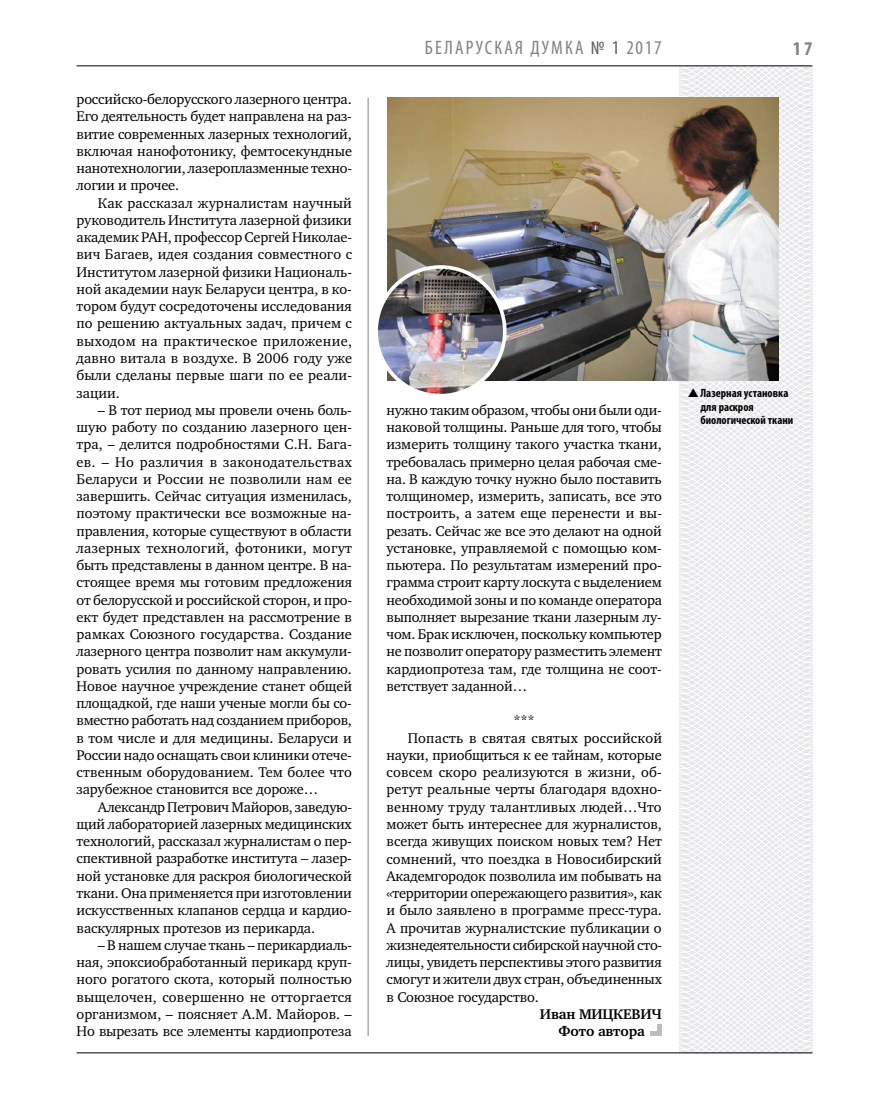
<style>
.page{position:relative;width:872px;height:1106px;background:#fff}
.page>*{position:absolute;margin:0;border:0;box-sizing:border-box;transform-origin:0 0}
.t1{font:condensed 19.5px "Myriad Pro";letter-spacing:.11em;color:#808285}
.t2{font:700 condensed 19.5px "Myriad Pro";color:#808285}
.t3{font:14.4px/17.2px "Charter C";letter-spacing:-.01em;color:#000;text-align:justify}
.t4{font:14.4px "Charter C";letter-spacing:.015em;color:#000}
.t5{font:700 14.4px/17.2px "Charter C";letter-spacing:-.01em;color:#000;text-align:center}
.t6{font:700 condensed 12px/13.5px "Myriad Pro";color:#000}
.s1{color:#58595b}
</style>
<div class="page">
<hr style="left:368px;top:98px;width:1px;height:938px;background:#808285">
<svg style="left:621px;top:65px;width:192px;height:989px"></svg>
<hr style="left:77px;top:65px;width:735px;height:1px;background:#000">
<hr style="left:77px;top:1052px;width:735px;height:1px;background:#000">
<img style="left:387px;top:97px;width:392px;height:283px">
<img style="left:376px;top:267px;width:129px;height:129px;border-radius:64px">
<div style="left:374px;top:265px;width:132px;height:132px;border:4px solid #fff;border-radius:50%"></div>
<div style="left:657px;top:1024px;width:5px;height:12px;background:#bcbdc0"></div>
<div style="left:650px;top:1031px;width:12px;height:5px;background:#bcbdc0"></div>
<svg style="left:688px;top:388px;width:23px;height:10px"></svg>
<p class="t3" style="left:77px;top:91px;width:277px">российско-белорусского лазерного центра.<br>Его деятельность будет направлена на раз&shy;витие современных лазерных технологий, включая нанофотонику, фемтосекундные нанотехнологии, лазероплазменные техно&shy;логии и прочее.</p>
<p class="t3" style="left:77px;top:194px;width:277px;text-indent:21px">Как рассказал журналистам научный руководитель Института лазерной физики академик РАН, профессор Сергей Николае&shy;вич Багаев, идея создания совместного с Институтом лазерной физики Националь&shy;ной академии наук Беларуси центра, в ко&shy;тором будут сосредоточены исследования по решению актуальных задач, причем с выходом на практическое приложение, давно витала в воздухе. В 2006 году уже были сделаны первые шаги по ее реали&shy;зации.</p>
<p class="t3" style="left:77px;top:401px;width:277px;text-indent:21px">– В тот период мы провели очень боль&shy;шую работу по созданию лазерного цен&shy;тра, – делится подробностями С.Н. Бага&shy;ев. – Но различия в законодательствах Беларуси и России не позволили нам ее завершить. Сейчас ситуация изменилась, поэтому практически все возможные на&shy;правления, которые существуют в области лазерных технологий, фотоники, могут быть представлены в данном центре. В на&shy;стоящее время мы готовим предложения от белорусской и российской сторон, и про&shy;ект будет представлен на рассмотрение в рамках Союзного государства. Создание лазерного центра позволит нам аккумули&shy;ровать усилия по данному направлению.<br>Новое научное учреждение станет общей площадкой, где наши ученые могли бы со&shy;вместно работать над созданием приборов, в том числе и для медицины. Беларуси и России надо оснащать свои клиники отече&shy;ственным оборудованием. Тем более что зарубежное становится все дороже…</p>
<p class="t3" style="left:77px;top:798px;width:277px;text-indent:21px">Александр Петрович Майоров, заведую&shy;щий лабораторией лазерных медицинских технологий, рассказал журналистам о пер&shy;спективной разработке института – лазер&shy;ной установке для раскроя биологической ткани. Она применяется при изготовлении искусственных клапанов сердца и кардио&shy;васкулярных протезов из перикарда.</p>
<p class="t3" style="left:77px;top:936px;width:277px;text-indent:21px">– В нашем случае ткань – перикардиаль&shy;ная, эпоксиобработанный перикард круп&shy;ного рогатого скота, который полностью выщелочен, совершенно не отторгается организмом, – поясняет А.М. Майоров. – Но вырезать все элементы кардиопротеза</p>
<h1 class="t1" style="left:425px;top:36px;width:238px">БЕЛАРУСКАЯ ДУМКА <span class="s1">№ 1</span> 2017</h1>
<h1 class="t2" style="left:793px;top:37px;width:21px">17</h1>
<p class="t3" style="left:386px;top:401px;width:277px">нужно таким образом, чтобы они были оди&shy;наковой толщины. Раньше для того, чтобы измерить толщину такого участка ткани, требовалась примерно целая рабочая сме&shy;на. В каждую точку нужно было поставить толщиномер, измерить, записать, все это построить, а затем еще перенести и вы&shy;резать. Сейчас же все это делают на одной установке, управляемой с помощью ком&shy;пьютера. По результатам измерений про&shy;грамма строит карту лоскута с выделением необходимой зоны и по команде оператора выполняет вырезание ткани лазерным лу&shy;чом. Брак исключен, поскольку компьютер не позволит оператору разместить элемент кардиопротеза там, где толщина не соот&shy;ветствует заданной…</p>
<p class="t3" style="left:513px;top:712px;width:23px">***</p>
<p class="t4" style="left:408px;top:730px;width:256px">Попасть в святая святых российской</p>
<p class="t3" style="left:386px;top:746px;width:277px">науки, приобщиться к ее тайнам, которые</p>
<p class="t4" style="left:386px;top:764px;width:277px">совсем скоро реализуются в жизни, об-</p>
<p class="t3" style="left:386px;top:781px;width:277px">ретут реальные черты благодаря вдохно-</p>
<p class="t3" style="left:386px;top:798px;width:277px">венному труду талантливых людей…Что</p>
<p class="t3" style="left:386px;top:815px;width:277px">может быть интереснее для журналистов,</p>
<p class="t3" style="left:386px;top:833px;width:277px">всегда живущих поиском новых тем? Нет</p>
<p class="t3" style="left:386px;top:850px;width:277px">сомнений, что поездка в Новосибирский</p>
<p class="t3" style="left:386px;top:867px;width:277px">Академгородок позволила им побывать на</p>
<p class="t3" style="left:386px;top:884px;width:277px">«территории опережающего развития», как</p>
<p class="t3" style="left:386px;top:902px;width:277px">и было заявлено в программе пресс-тура.</p>
<p class="t3" style="left:386px;top:919px;width:277px">А прочитав журналистские публикации о</p>
<p class="t3" style="left:386px;top:936px;width:277px">жизнедеятельности сибирской научной сто-</p>
<p class="t3" style="left:386px;top:953px;width:277px">лицы, увидеть перспективы этого развития</p>
<p class="t3" style="left:386px;top:971px;width:277px">смогут и жители двух стран, объединенных</p>
<p class="t3" style="left:386px;top:988px;width:154px">в Союзное государство.</p>
<p class="t5" style="left:540px;top:1005px;width:123px">Иван Мицкевич<br>Фото автора</p>
<p class="t6" style="left:700px;top:386px;width:95px">Лазерная установка для раскроя биологической ткани</p>
</div>
